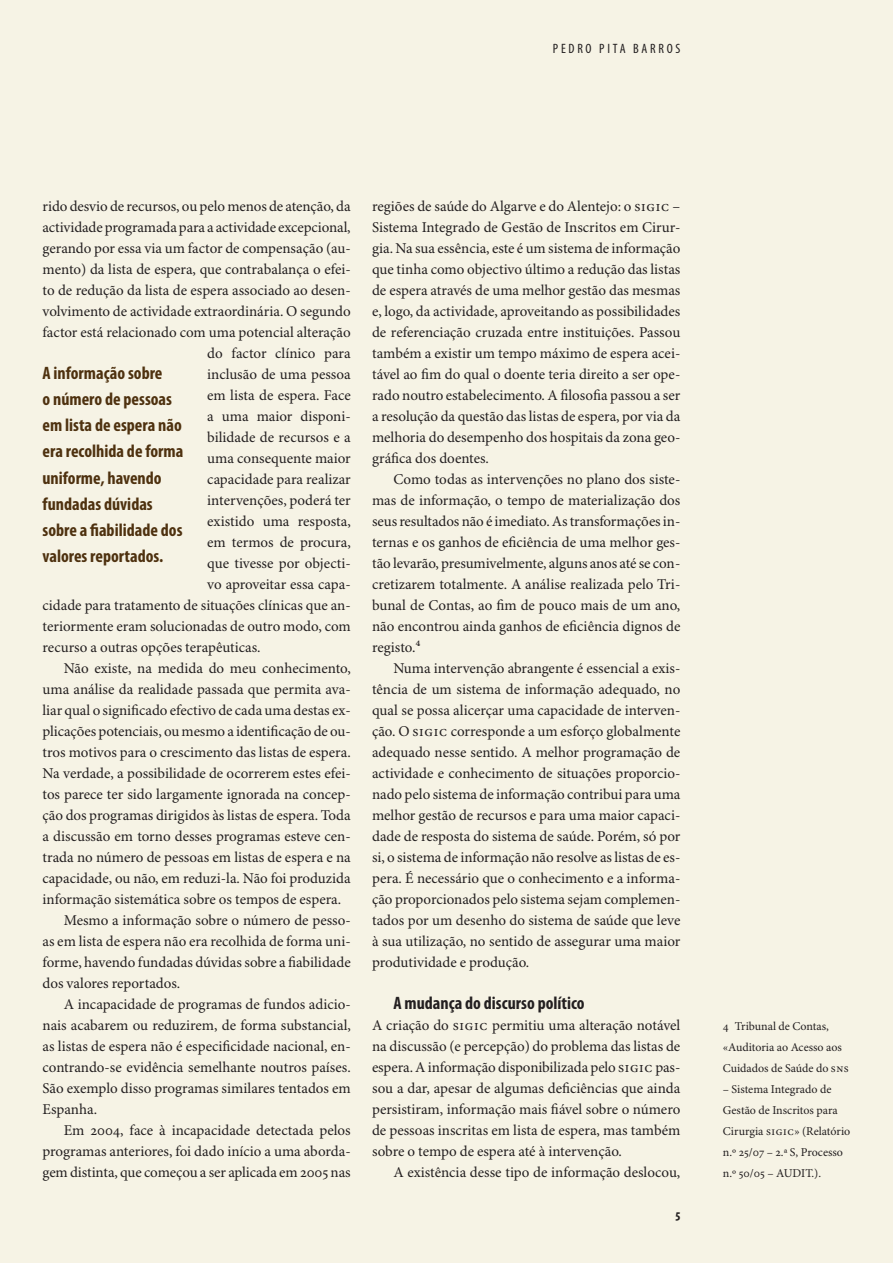
<style>
.page{position:relative;width:893px;height:1263px;background:#f6f3e5}
.page>*{position:absolute;margin:0;border:0;box-sizing:border-box;transform-origin:0 0}
.Destaques{font:700 condensed 18px/26.2px "Myriad Pro";color:#4e310f}
.Subtítulos{font:700 condensed 18px "Myriad Pro";color:#231f20}
.Parágrafo_normal{font:15px/21px "Minion Pro";color:#231f20;text-align:justify}
.Parágrafo_inicial{font:15px/21px "Minion Pro";color:#231f20;text-align:justify}
.t1{font:condensed 13.65px "Myriad Pro";letter-spacing:.2em;color:#231f20}
.t2{font:700 condensed 13.65px "Myriad Pro";color:#231f20}
.Notas{font:12px/21px "Minion Pro";color:#231f20}
</style>
<div class="page">
<p class="t1" style="left:553px;top:40px;width:129px">PEDRO PITA BARROS</p>
<p class="Parágrafo_normal" style="left:43px;top:196px;width:310px">rido desvio de recursos, ou pelo menos de atenção, da</p>
<p class="Parágrafo_normal" style="left:43px;top:217px;width:310px">actividade programada para a actividade excepcional,</p>
<p class="Parágrafo_normal" style="left:43px;top:238px;width:310px">gerando por essa via um factor de compensação (au-</p>
<p class="Parágrafo_normal" style="left:43px;top:259px;width:310px">mento) da lista de espera, que contrabalança o efei-</p>
<p class="Parágrafo_normal" style="left:43px;top:280px;width:310px">to de redução da lista de espera associado ao desen-</p>
<p class="Parágrafo_normal" style="left:43px;top:301px;width:310px">volvimento de actividade extraordinária. O segundo</p>
<p class="Parágrafo_normal" style="left:43px;top:322px;width:310px">factor está relacionado com uma potencial alteração</p>
<p class="Parágrafo_normal" style="left:207px;top:343px;width:145px">do factor clínico para</p>
<p class="Parágrafo_normal" style="left:207px;top:364px;width:145px">inclusão de uma pessoa</p>
<p class="Parágrafo_normal" style="left:207px;top:385px;width:145px">em lista de espera. Face</p>
<p class="Parágrafo_normal" style="left:207px;top:406px;width:145px">a uma maior disponi-</p>
<p class="Parágrafo_normal" style="left:207px;top:427px;width:145px">bilidade de recursos e a</p>
<p class="Parágrafo_normal" style="left:207px;top:448px;width:145px">uma consequente maior</p>
<p class="Parágrafo_normal" style="left:207px;top:469px;width:145px">capacidade para realizar</p>
<p class="Parágrafo_normal" style="left:207px;top:490px;width:145px">intervenções, poderá ter</p>
<p class="Parágrafo_normal" style="left:207px;top:511px;width:145px">existido uma resposta,</p>
<p class="Parágrafo_normal" style="left:207px;top:532px;width:145px">em termos de procura,</p>
<p class="Parágrafo_normal" style="left:207px;top:553px;width:145px">que tivesse por objecti-</p>
<p class="Parágrafo_normal" style="left:207px;top:574px;width:145px">vo aproveitar essa capa-</p>
<p class="Parágrafo_normal" style="left:43px;top:595px;width:310px">cidade para tratamento de situações clínicas que an-</p>
<p class="Parágrafo_normal" style="left:43px;top:616px;width:310px">teriormente eram solucionadas de outro modo, com</p>
<p class="Parágrafo_normal" style="left:43px;top:637px;width:220px">recurso a outras opções terapêuticas.</p>
<p class="Parágrafo_normal" style="left:43px;top:658px;width:310px;text-indent:21px">Não existe, na medida do meu conhecimento, uma análise da realidade passada que permita ava&shy;liar qual o significado efectivo de cada uma destas ex&shy;plicações potenciais, ou mesmo a identificação de ou&shy;tros motivos para o crescimento das listas de espera.<br>Na verdade, a possibilidade de ocorrerem estes efei&shy;tos parece ter sido largamente ignorada na concep&shy;ção dos programas dirigidos às listas de espera. Toda a discussão em torno desses programas esteve cen&shy;trada no número de pessoas em listas de espera e na capacidade, ou não, em reduzi-la. Não foi produzida informação sistemática sobre os tempos de espera.</p>
<p class="Parágrafo_normal" style="left:43px;top:910px;width:310px;text-indent:21px">Mesmo a informação sobre o número de pesso&shy;as em lista de espera não era recolhida de forma uni&shy;forme, havendo fundadas dúvidas sobre a fiabilidade dos valores reportados.</p>
<p class="Parágrafo_normal" style="left:43px;top:994px;width:310px;text-indent:21px">A incapacidade de programas de fundos adicio&shy;nais acabarem ou reduzirem, de forma substancial, as listas de espera não é especificidade nacional, en&shy;contrando-se evidência semelhante noutros países.<br>São exemplo disso programas similares tentados em Espanha.</p>
<p class="Parágrafo_normal" style="left:43px;top:1120px;width:310px;text-indent:21px">Em 2004, face à incapacidade detectada pelos programas anteriores, foi dado início a uma aborda&shy;gem distinta, que começou a ser aplicada em 2005 nas</p>
<p class="Destaques" style="left:43px;top:359px;width:142px">A informação sobre<br>o número de pessoas em lista de espera não era recolhida de forma uniforme, havendo fundadas dúvidas sobre a fiabilidade dos valores reportados.</p>
<p class="Parágrafo_normal" style="left:372px;top:196px;width:310px">regiões de saúde do Algarve e do Alentejo: o SIGIC – Sistema Integrado de Gestão de Inscritos em Cirur&shy;gia. Na sua essência, este é um sistema de informação que tinha como objectivo último a redução das listas de espera através de uma melhor gestão das mesmas e, logo, da actividade, aproveitando as possibilidades de referenciação cruzada entre instituições. Passou também a existir um tempo máximo de espera acei&shy;tável ao fim do qual o doente teria direito a ser ope&shy;rado noutro estabelecimento. A filosofia passou a ser a resolução da questão das listas de espera, por via da melhoria do desempenho dos hospitais da zona geo&shy;gráfica dos doentes.</p>
<p class="Parágrafo_normal" style="left:372px;top:469px;width:310px;text-indent:21px">Como todas as intervenções no plano dos siste&shy;mas de informação, o tempo de materialização dos seus resultados não é imediato. As transformações in&shy;ternas e os ganhos de eficiência de uma melhor ges&shy;tão levarão, presumivelmente, alguns anos até se con&shy;cretizarem totalmente. A análise realizada pelo Tri&shy;bunal de Contas, ao fim de pouco mais de um ano, não encontrou ainda ganhos de eficiência dignos de registo.4</p>
<p class="Parágrafo_normal" style="left:372px;top:658px;width:310px;text-indent:21px">Numa intervenção abrangente é essencial a exis&shy;tência de um sistema de informação adequado, no qual se possa alicerçar uma capacidade de interven&shy;ção. O SIGIC corresponde a um esforço globalmente adequado nesse sentido. A melhor programação de actividade e conhecimento de situações proporcio&shy;nado pelo sistema de informação contribui para uma melhor gestão de recursos e para uma maior capaci&shy;dade de resposta do sistema de saúde. Porém, só por si, o sistema de informação não resolve as listas de es&shy;pera. É necessário que o conhecimento e a informa&shy;ção proporcionados pelo sistema sejam complemen&shy;tados por um desenho do sistema de saúde que leve à sua utilização, no sentido de assegurar uma maior produtividade e produção.</p>
<p class="Subtítulos" style="left:393px;top:991px;width:193px">A mudança do discurso político</p>
<p class="Parágrafo_inicial" style="left:372px;top:1015px;width:310px">A criação do SIGIC permitiu uma alteração notável na discussão (e percepção) do problema das listas de espera. A informação disponibilizada pelo SIGIC pas&shy;sou a dar, apesar de algumas deficiências que ainda persistiram, informação mais fiável sobre o número de pessoas inscritas em lista de espera, mas também sobre o tempo de espera até à intervenção.</p>
<p class="Parágrafo_normal" style="left:393px;top:1162px;width:288px">A existência desse tipo de informação deslocou,</p>
<p class="t2" style="left:675px;top:1205px;width:6px">5</p>
<p class="Notas" style="left:723px;top:1016px;width:127px">4 Tribunal de Contas, «Auditoria ao Acesso aos<br>Cuidados de Saúde do SNS</p>
<p class="Notas" style="left:723px;top:1079px;width:129px">– Sistema Integrado de<br>Gestão de Inscritos para<br>Cirurgia SIGIC» (Relatório n.º 25/07 – 2.ª S, Processo n.º 50/05 – AUDIT.).</p>
</div>
